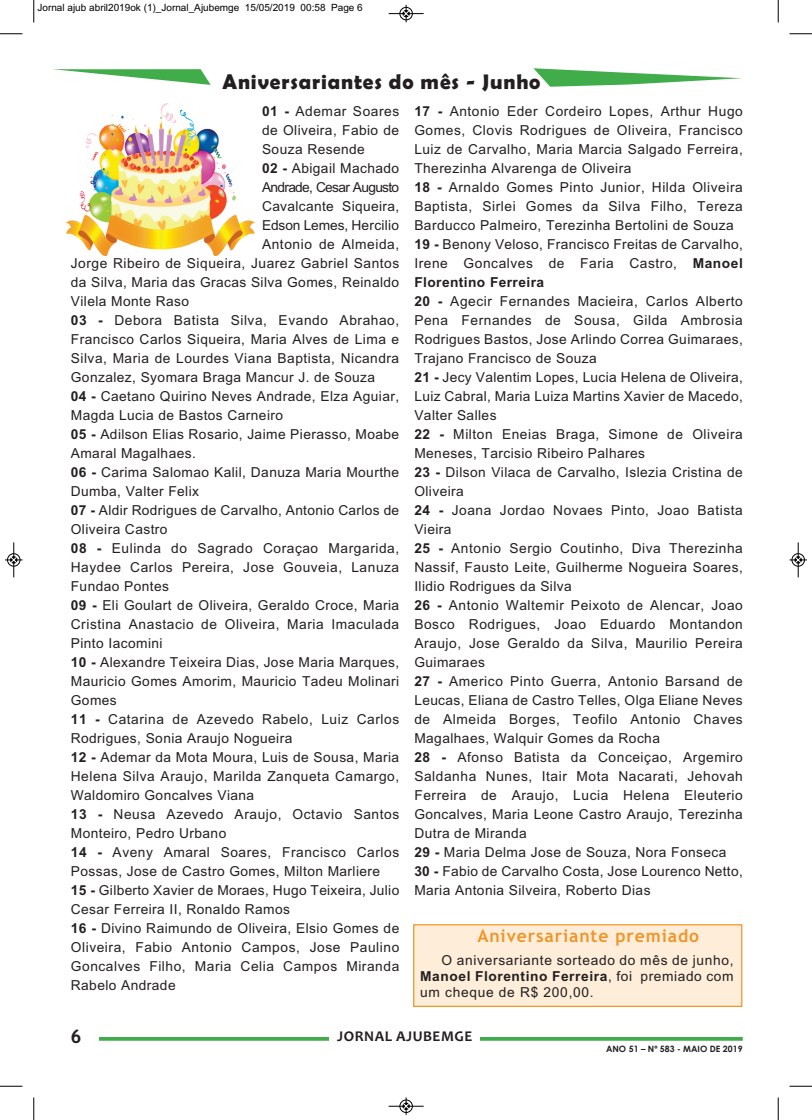
<style>
.page{position:relative;width:812px;height:1120px;background:#fff}
.page>*{position:absolute;margin:0;border:0;box-sizing:border-box;transform-origin:0 0}
.t1{font:700 21.25px "Berlin Sans FB Demi";letter-spacing:.04em;color:#231f20}
.t2{font:700 18.75px "Trebuchet MS";color:#231f20}
.t3{font:700 17.5px "Trebuchet MS";letter-spacing:.05em;color:#f19528}
.t4{font:700 15px "Candara";letter-spacing:.035em;color:#231f20}
.t5{font:13.75px/19px "Arial";letter-spacing:.03em;color:#231f20}
.t6{font:13.75px "Arial";letter-spacing:-.05em;color:#231f20}
.t7{font:13.75px "Arial";letter-spacing:-.01em;color:#231f20}
.t8{font:10px "Arial";color:#000}
.t9{font:700 8.75px "Century Gothic";color:#231f20}
.s1{font-weight:700}
.s2{color:#fff}
</style>
<div class="page">
<svg style="left:53px;top:69px;width:158px;height:16px"></svg>
<svg style="left:99px;top:1037px;width:643px;height:4px;fill:#41ad4a"></svg>
<div style="left:329px;top:1024px;width:151px;height:27px;background:#fff"></div>
<div style="left:414px;top:925px;width:327px;height:81px;background:#fdedd9"></div>
<div style="left:413px;top:924px;width:329px;height:83px;border:1px solid #f19528"></div>
<svg style="left:533px;top:68px;width:209px;height:19px"></svg>
<img style="left:67px;top:104px;width:187px;height:151px">
<svg style="left:33px;top:0;width:2px;height:22px"></svg>
<svg style="left:0;top:33px;width:22px;height:2px"></svg>
<svg style="left:777px;top:0;width:2px;height:22px"></svg>
<svg style="left:789px;top:33px;width:23px;height:2px"></svg>
<svg style="left:33px;top:1097px;width:2px;height:23px"></svg>
<svg style="left:0;top:1086px;width:22px;height:1px"></svg>
<svg style="left:777px;top:1097px;width:2px;height:23px"></svg>
<svg style="left:789px;top:1086px;width:23px;height:1px"></svg>
<div style="left:399px;top:7px;width:14px;height:13px;border:1px solid #fff;border-radius:50%"></div>
<hr style="left:388px;top:13px;width:35px;height:1px;background:#000">
<div style="left:400px;top:7px;width:12px;height:13px;border:1px solid #000;border-radius:50%"></div>
<svg style="left:403px;top:5px;width:6px;height:17px"></svg>
<div style="left:399px;top:1099px;width:14px;height:14px;border:1px solid #fff;border-radius:50%"></div>
<hr style="left:388px;top:1106px;width:35px;height:1px;background:#000">
<div style="left:400px;top:1100px;width:12px;height:13px;border:1px solid #000;border-radius:50%"></div>
<svg style="left:403px;top:1097px;width:6px;height:18px"></svg>
<div style="left:7px;top:553px;width:13px;height:14px;border:1px solid #fff;border-radius:50%"></div>
<hr style="left:14px;top:542px;width:1px;height:35px;background:#000">
<div style="left:7px;top:553px;width:13px;height:13px;border:1px solid #000;border-radius:50%"></div>
<svg style="left:5px;top:557px;width:17px;height:6px"></svg>
<div style="left:791px;top:553px;width:13px;height:14px;border:1px solid #fff;border-radius:50%"></div>
<hr style="left:798px;top:542px;width:1px;height:35px;background:#000">
<div style="left:791px;top:553px;width:13px;height:13px;border:1px solid #000;border-radius:50%"></div>
<svg style="left:789px;top:557px;width:18px;height:6px"></svg>
<p class="t8" style="left:38px;top:2px;width:327px">Jornal ajub abril2019ok (1)_Jornal_Ajubemge 15/05/2019 00:58 Page 6</p>
<h1 class="t1" style="left:222px;top:69px;width:319px">Aniversariantes do mês - Junho</h1>
<p class="t5" style="left:262px;top:102px;width:139px"><span class="s1">01 -</span> Ademar Soares</p>
<p class="t5" style="left:262px;top:121px;width:139px">de Oliveira, Fabio de</p>
<p class="t5" style="left:262px;top:140px;width:104px">Souza Resende</p>
<p class="t5" style="left:262px;top:159px;width:139px"><span class="s1">02 -</span> Abigail Machado</p>
<p class="t6" style="left:262px;top:180px;width:139px">Andrade, Cesar Augusto</p>
<p class="t5" style="left:262px;top:197px;width:139px">Cavalcante<span class="s2">0</span>Siqueira,</p>
<p class="t7" style="left:262px;top:218px;width:139px">Edson Lemes, Hercilio</p>
<p class="t5" style="left:262px;top:235px;width:139px">Antonio de Almeida,</p>
<p class="t5" style="left:71px;top:254px;width:330px">Jorge Ribeiro de Siqueira, Juarez Gabriel Santos</p>
<p class="t5" style="left:71px;top:273px;width:330px">da Silva, Maria das Gracas Silva Gomes, Reinaldo</p>
<p class="t5" style="left:71px;top:292px;width:120px">Vilela Monte Raso</p>
<p class="t5" style="left:71px;top:311px;width:330px"><span class="s1">03 -</span> Debora Batista Silva, Evando Abrahao,</p>
<p class="t5" style="left:71px;top:330px;width:330px">Francisco Carlos Siqueira, Maria Alves de Lima e</p>
<p class="t5" style="left:71px;top:349px;width:330px">Silva, Maria de Lourdes Viana Baptista, Nicandra</p>
<p class="t5" style="left:71px;top:368px;width:306px">Gonzalez, Syomara Braga Mancur J. de Souza</p>
<p class="t5" style="left:71px;top:387px;width:330px"><span class="s1">04 -</span> Caetano Quirino Neves Andrade, Elza Aguiar,</p>
<p class="t5" style="left:71px;top:406px;width:214px">Magda Lucia de Bastos Carneiro</p>
<p class="t5" style="left:71px;top:425px;width:330px"><span class="s1">05 -</span> Adilson Elias Rosario, Jaime Pierasso, Moabe</p>
<p class="t5" style="left:71px;top:444px;width:127px">Amaral Magalhaes.</p>
<p class="t5" style="left:71px;top:463px;width:330px"><span class="s1">06 -</span> Carima Salomao Kalil, Danuza Maria Mourthe</p>
<p class="t5" style="left:71px;top:482px;width:130px">Dumba, Valter Felix</p>
<p class="t5" style="left:71px;top:501px;width:330px"><span class="s1">07 -</span> Aldir Rodrigues de Carvalho, Antonio Carlos de</p>
<p class="t5" style="left:71px;top:520px;width:98px">Oliveira Castro</p>
<p class="t5" style="left:71px;top:539px;width:330px"><span class="s1">08 -</span> Eulinda do Sagrado Coraçao Margarida,</p>
<p class="t5" style="left:71px;top:558px;width:330px">Haydee Carlos Pereira, Jose Gouveia, Lanuza</p>
<p class="t5" style="left:71px;top:577px;width:100px">Fundao Pontes</p>
<p class="t5" style="left:71px;top:596px;width:330px"><span class="s1">09 -</span> Eli Goulart de Oliveira, Geraldo Croce, Maria</p>
<p class="t5" style="left:71px;top:615px;width:330px">Cristina Anastacio de Oliveira, Maria Imaculada</p>
<p class="t5" style="left:71px;top:634px;width:93px">Pinto Iacomini</p>
<p class="t5" style="left:71px;top:653px;width:330px"><span class="s1">10 -</span> Alexandre Teixeira Dias, Jose Maria Marques,</p>
<p class="t5" style="left:71px;top:672px;width:330px">Mauricio Gomes Amorim, Mauricio Tadeu Molinari</p>
<p class="t5" style="left:71px;top:691px;width:47px">Gomes</p>
<p class="t5" style="left:71px;top:710px;width:330px"><span class="s1">11 -</span> Catarina de Azevedo Rabelo, Luiz Carlos</p>
<p class="t5" style="left:71px;top:729px;width:223px">Rodrigues, Sonia Araujo Nogueira</p>
<p class="t5" style="left:71px;top:748px;width:330px"><span class="s1">12 -</span> Ademar da Mota Moura, Luis de Sousa, Maria</p>
<p class="t5" style="left:71px;top:767px;width:330px">Helena Silva Araujo, Marilda Zanqueta Camargo,</p>
<p class="t5" style="left:71px;top:786px;width:185px">Waldomiro Goncalves Viana</p>
<p class="t5" style="left:71px;top:805px;width:330px"><span class="s1">13 -</span> Neusa Azevedo Araujo, Octavio Santos</p>
<p class="t5" style="left:71px;top:824px;width:157px">Monteiro, Pedro Urbano</p>
<p class="t5" style="left:71px;top:843px;width:330px"><span class="s1">14 -</span> Aveny Amaral Soares, Francisco Carlos</p>
<p class="t5" style="left:71px;top:862px;width:311px">Possas, Jose de Castro Gomes, Milton Marliere</p>
<p class="t5" style="left:71px;top:881px;width:330px"><span class="s1">15 -</span> Gilberto Xavier de Moraes, Hugo Teixeira, Julio</p>
<p class="t5" style="left:71px;top:900px;width:221px">Cesar Ferreira II, Ronaldo Ramos</p>
<p class="t5" style="left:71px;top:919px;width:330px"><span class="s1">16 -</span> Divino Raimundo de Oliveira, Elsio Gomes de</p>
<p class="t5" style="left:71px;top:938px;width:330px">Oliveira, Fabio Antonio Campos, Jose Paulino</p>
<p class="t5" style="left:71px;top:957px;width:330px">Goncalves Filho, Maria Celia Campos Miranda</p>
<p class="t5" style="left:71px;top:976px;width:106px">Rabelo Andrade</p>
<p class="t5" style="left:414px;top:102px;width:330px"><span class="s1">17 -</span> Antonio Eder Cordeiro Lopes, Arthur Hugo Gomes, Clovis Rodrigues de Oliveira, Francisco Luiz de Carvalho, Maria Marcia Salgado Ferreira, Therezinha Alvarenga de Oliveira<br><span class="s1">18 -</span> Arnaldo Gomes Pinto Junior, Hilda Oliveira Baptista, Sirlei Gomes da Silva Filho, Tereza Barducco Palmeiro, Terezinha Bertolini de Souza <span class="s1">19 -</span> Benony Veloso, Francisco Freitas de Carvalho, Irene Goncalves de Faria Castro, <span class="s1">Manoel Florentino Ferreira<br>20 -</span> Agecir Fernandes Macieira, Carlos Alberto Pena Fernandes de Sousa, Gilda Ambrosia Rodrigues Bastos, Jose Arlindo Correa Guimaraes, Trajano Francisco de Souza<br><span class="s1">21 -</span> Jecy Valentim Lopes, Lucia Helena de Oliveira, Luiz Cabral, Maria Luiza Martins Xavier de Macedo, Valter Salles<br><span class="s1">22 -</span> Milton Eneias Braga, Simone de Oliveira Meneses, Tarcisio Ribeiro Palhares<br><span class="s1">23 -</span> Dilson Vilaca de Carvalho, Islezia Cristina de Oliveira<br><span class="s1">24 -</span> Joana Jordao Novaes Pinto, Joao Batista Vieira<br><span class="s1">25 -</span> Antonio Sergio Coutinho, Diva Therezinha Nassif, Fausto Leite, Guilherme Nogueira Soares, Ilidio Rodrigues da Silva<br><span class="s1">26 -</span> Antonio Waltemir Peixoto de Alencar, Joao Bosco Rodrigues, Joao Eduardo Montandon Araujo, Jose Geraldo da Silva, Maurilio Pereira Guimaraes<br><span class="s1">27 -</span> Americo Pinto Guerra, Antonio Barsand de Leucas, Eliana de Castro Telles, Olga Eliane Neves de Almeida Borges, Teofilo Antonio Chaves Magalhaes, Walquir Gomes da Rocha<br><span class="s1">28 -</span> Afonso Batista da Conceiçao, Argemiro Saldanha Nunes, Itair Mota Nacarati, Jehovah Ferreira de Araujo, Lucia Helena Eleuterio Goncalves, Maria Leone Castro Araujo, Terezinha Dutra de Miranda<br><span class="s1">29 -</span> Maria Delma Jose de Souza, Nora Fonseca <span class="s1">30 -</span> Fabio de Carvalho Costa, Jose Lourenco Netto, Maria Antonia Silveira, Roberto Dias</p>
<p class="t3" style="left:477px;top:925px;width:223px">Aniversariante premiado</p>
<p class="t5" style="left:420px;top:952px;width:315px;line-height:16.2px;text-align:justify;text-indent:21px">O aniversariante sorteado do mês de junho, <span class="s1">Manoel Florentino Ferreira</span>, foi premiado com um cheque de R$ 200,00.</p>
<h2 class="t2" style="left:70px;top:1025px;width:12px">6</h2>
<p class="t4" style="left:337px;top:1027px;width:137px">JORNAL AJUBEMGE</p>
<p class="t9" style="left:606px;top:1044px;width:138px">ANO 51 – Nº 583 - MAIO DE 2019</p>
</div>
